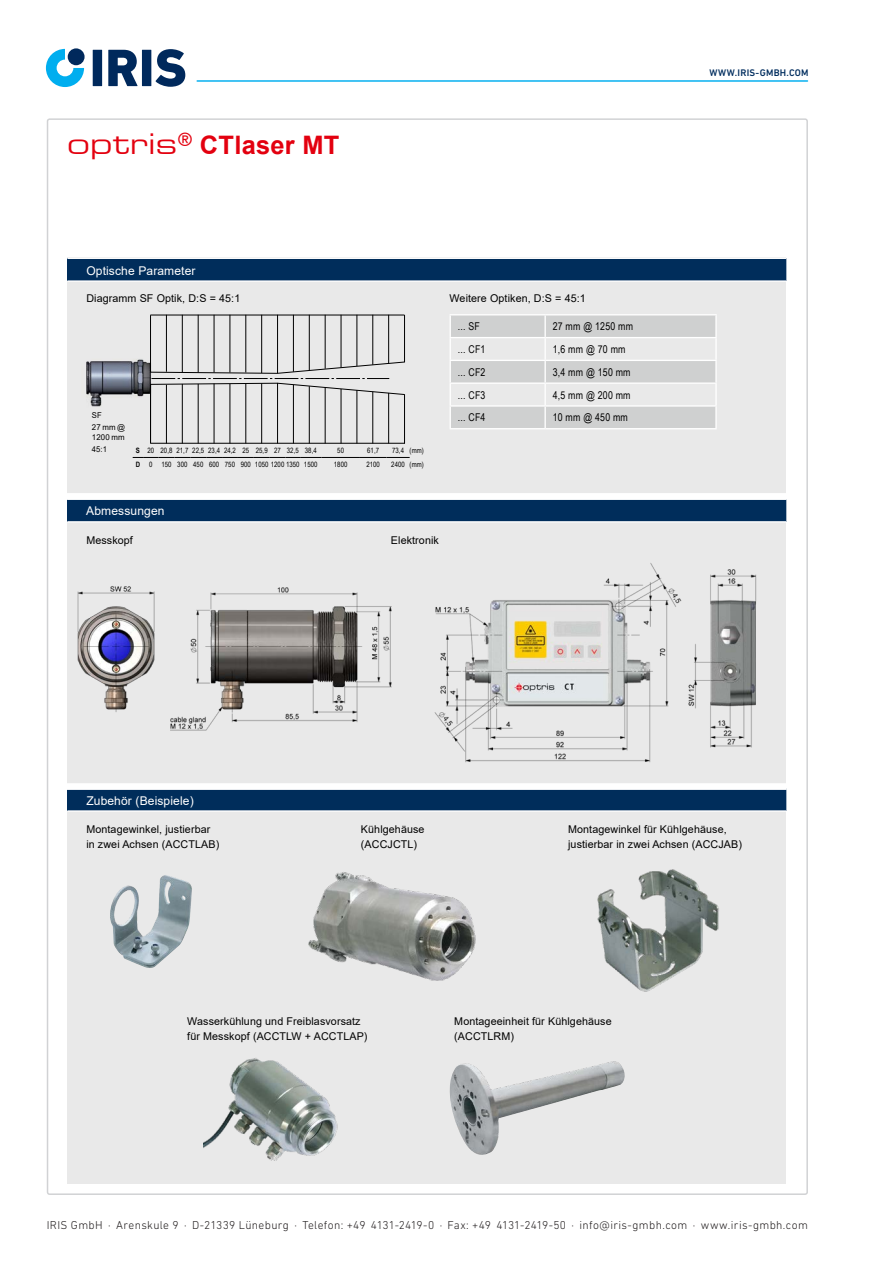
<style>
.page{position:relative;width:893px;height:1263px;background:#fff}
.page>*{position:absolute;margin:0;border:0;box-sizing:border-box;transform-origin:0 0}
.t1{font:700 25.5px "Arial";letter-spacing:.01em;color:#e3000f}
.t2{font:12px "Arial";letter-spacing:.01em;color:#fff}
.t3{font:300 11.7px "DIN Next LT Pro";letter-spacing:.03em;color:#231f20}
.t4{font:10.65px/14.7px "Arial";letter-spacing:.01em;color:#000}
.t5{font:10.65px "Arial Narrow";letter-spacing:.02em;color:#000}
.t6{font:500 9.75px "DIN Next LT Pro";letter-spacing:.025em;color:#002d5e}
.t7{font:8.1px/12px "Arial";letter-spacing:.02em;color:#000}
.t8{font:8.1px/12px "Arial";letter-spacing:.02em;color:#000;scale:.95 1}
.t9{font:7.35px "Arial Narrow";letter-spacing:.01em;color:#000}
.s1{font-family:"Eurostile Ex Two Normal";font-weight:400;font-size:28.2px}
.s2{font-weight:700}
</style>
<div class="page">
<div style="left:67px;top:282px;width:719px;height:902px;background:#e9e9e9"></div>
<div style="left:67px;top:258px;width:720px;height:23px;background:#002d5b"></div>
<hr style="left:67px;top:258px;width:720px;height:1px;background:#fff">
<svg style="left:786px;top:259px;width:1px;height:21px"></svg>
<hr style="left:67px;top:280px;width:720px;height:2px;background:#fff">
<div style="left:67px;top:499px;width:720px;height:23px;background:#002d5b"></div>
<svg style="left:786px;top:500px;width:1px;height:21px"></svg>
<hr style="left:67px;top:521px;width:720px;height:1px;background:#fff">
<div style="left:61px;top:493px;width:726px;height:7px;background:#fff"></div>
<div style="left:67px;top:788px;width:720px;height:23px;background:#002d5b"></div>
<svg style="left:786px;top:790px;width:1px;height:20px"></svg>
<hr style="left:67px;top:810px;width:720px;height:2px;background:#fff">
<div style="left:61px;top:783px;width:726px;height:7px;background:#fff"></div>
<hr style="left:450px;top:314px;width:95px;height:1px;background:#fff">
<hr style="left:545px;top:314px;width:172px;height:1px;background:#fff">
<hr style="left:545px;top:337px;width:172px;height:1px;background:#fff">
<hr style="left:545px;top:360px;width:172px;height:1px;background:#fff">
<hr style="left:545px;top:382px;width:172px;height:2px;background:#fff">
<hr style="left:545px;top:405px;width:172px;height:2px;background:#fff">
<hr style="left:715px;top:315px;width:2px;height:22px;background:#fff">
<hr style="left:715px;top:338px;width:2px;height:22px;background:#fff">
<hr style="left:715px;top:361px;width:2px;height:21px;background:#fff">
<hr style="left:715px;top:384px;width:2px;height:21px;background:#fff">
<hr style="left:715px;top:407px;width:2px;height:21px;background:#fff">
<svg style="left:450px;top:315px;width:266px;height:113px;background:#dcdcdc"></svg>
<hr style="left:450px;top:428px;width:95px;height:1px;background:#fff">
<hr style="left:545px;top:428px;width:172px;height:1px;background:#fff">
<svg style="left:133px;top:457px;width:188px;height:1px"></svg>
<hr style="left:321px;top:457px;width:39px;height:1px;background:#000">
<svg style="left:360px;top:457px;width:50px;height:1px"></svg>
<svg style="left:150px;top:314px;width:255px;height:130px;background:#d3d3d3"></svg>
<img style="left:81px;top:359px;width:70px;height:48px">
<img style="left:105px;top:875px;width:87px;height:94px">
<img style="left:585px;top:861px;width:148px;height:143px">
<img style="left:204px;top:1052px;width:138px;height:121px">
<img style="left:440px;top:1061px;width:190px;height:97px">
<img style="left:308px;top:870px;width:172px;height:125px">
<img style="left:72px;top:551px;width:329px;height:232px">
<img style="left:408px;top:551px;width:375px;height:265px">
<div style="left:93px;top:50px;width:9px;height:36px;background:#00295c"></div>
<svg style="left:108px;top:50px;width:30px;height:36px"></svg>
<div style="left:142px;top:50px;width:9px;height:36px;background:#00295c"></div>
<svg style="left:155px;top:49px;width:30px;height:38px"></svg>
<svg style="left:46px;top:49px;width:38px;height:38px"></svg>
<hr style="left:197px;top:80px;width:610px;height:2px;background:#00aeef">
<p class="t1" style="left:67px;top:127px;width:274px"><span class="s1">optris</span><sup>®</sup> CTlaser MT</p>
<p class="t2" style="left:86px;top:262px;width:111px">Optische Parameter</p>
<p class="t4" style="left:86px;top:290px;width:155px">Diagramm SF Optik, D:S = 45:1</p>
<p class="t8" style="left:92px;top:409px;width:37px">SF<br>27 mm @</p>
<p class="t7" style="left:92px;top:431px;width:34px">1200 mm<br>45:1</p>
<p class="t9" style="left:136px;top:445px;width:182px"><span class="s2">S</span> 20 20,8 21,7 22,5 23,4 24,2 25 25,9 27 32,5 38,4</p>
<p class="t9" style="left:337px;top:445px;width:8px">50</p>
<p class="t9" style="left:367px;top:445px;width:13px">61,7</p>
<p class="t9" style="left:392px;top:445px;width:33px">73,4 (mm)</p>
<p class="t9" style="left:136px;top:459px;width:183px"><span class="s2">D</span> 0 150 300 450 600 750 900 1050 1200 1350 1500</p>
<p class="t9" style="left:334px;top:459px;width:15px">1800</p>
<p class="t9" style="left:366px;top:459px;width:15px">2100</p>
<p class="t9" style="left:391px;top:459px;width:34px">2400 (mm)</p>
<p class="t4" style="left:450px;top:290px;width:138px">Weitere Optiken, D:S = 45:1</p>
<p class="t5" style="left:458px;top:319px;width:24px">... SF</p>
<p class="t5" style="left:553px;top:319px;width:82px">27 mm @ 1250 mm</p>
<p class="t5" style="left:458px;top:341px;width:29px">... CF1</p>
<p class="t5" style="left:553px;top:341px;width:74px">1,6 mm @ 70 mm</p>
<p class="t5" style="left:458px;top:364px;width:29px">... CF2</p>
<p class="t5" style="left:553px;top:364px;width:79px">3,4 mm @ 150 mm</p>
<p class="t5" style="left:458px;top:387px;width:29px">... CF3</p>
<p class="t5" style="left:553px;top:387px;width:79px">4,5 mm @ 200 mm</p>
<p class="t5" style="left:458px;top:410px;width:29px">... CF4</p>
<p class="t5" style="left:553px;top:410px;width:77px">10 mm @ 450 mm</p>
<p class="t2" style="left:86px;top:503px;width:80px">Abmessungen</p>
<p class="t4" style="left:86px;top:533px;width:48px">Messkopf</p>
<p class="t4" style="left:391px;top:533px;width:50px">Elektronik</p>
<p class="t6" style="left:710px;top:67px;width:101px">WWW.IRIS-GMBH.COM</p>
<p class="t2" style="left:86px;top:792px;width:109px">Zubehör (Beispiele)</p>
<p class="t4" style="left:86px;top:822px;width:134px">Montagewinkel, justierbar in zwei Achsen (ACCTLAB)</p>
<p class="t4" style="left:361px;top:822px;width:65px">Kühlgehäuse (ACCJCTL)</p>
<p class="t4" style="left:568px;top:822px;width:175px">Montagewinkel für Kühlgehäuse, justierbar in zwei Achsen (ACCJAB)</p>
<p class="t4" style="left:187px;top:1014px;width:182px">Wasserkühlung und Freiblasvorsatz für Messkopf (ACCTLW + ACCTLAP)</p>
<p class="t4" style="left:454px;top:1014px;width:159px">Montageeinheit für Kühlgehäuse (ACCTLRM)</p>
<p class="t3" style="left:47px;top:1218px;width:763px">IRIS GmbH · Arenskule 9 · D-21339 Lüneburg · Telefon: +49 4131-2419-0 · Fax: +49 4131-2419-50 · info@iris-gmbh.com · www.iris-gmbh.com</p>
</div>
